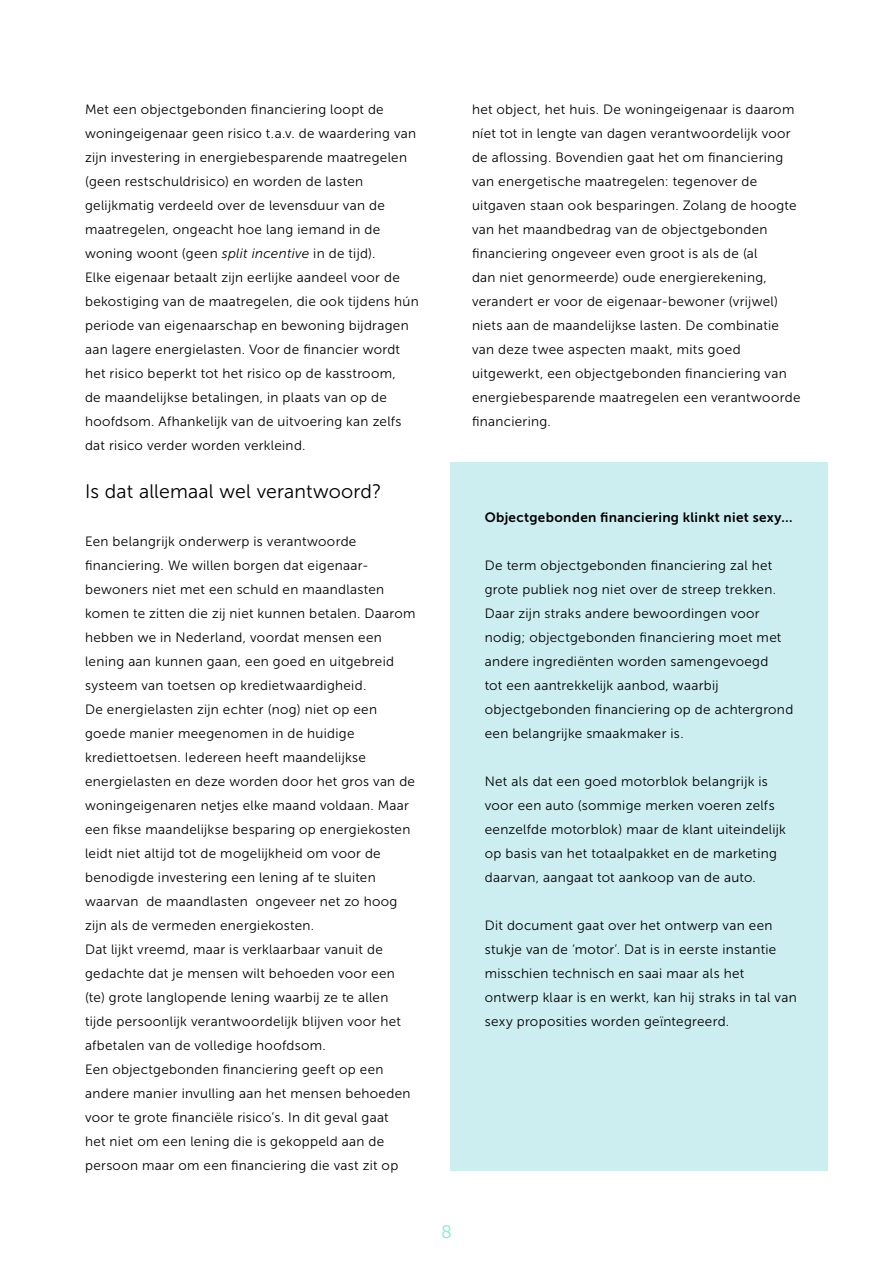
<style>
.page{position:relative;width:893px;height:1263px;background:#fff}
.page>*{position:absolute;margin:0;border:0;box-sizing:border-box;transform-origin:0 0}
.t1{font:19.5px "Museo Sans 300";letter-spacing:.01em;color:#000}
.t2{font:18px "Museo Sans 300";color:#83ebd0}
.t3{font:13.5px/24px "Museo Sans 300";letter-spacing:.025em;color:#000}
.t4{font:13.5px "Museo Sans 700";letter-spacing:.025em;color:#000}
.s1{font-style:italic}
</style>
<div class="page">
<div style="left:451px;top:462px;width:377px;height:708px;background:#cceef0"></div>
<p class="t3" style="left:85px;top:97px;width:335px">Met een objectgebonden financiering loopt de woningeigenaar geen risico t.a.v. de waardering van zijn investering in energiebesparende maatregelen (geen restschuldrisico) en worden de lasten gelijkmatig verdeeld over de levensduur van de maatregelen, ongeacht hoe lang iemand in de woning woont (geen <span class="s1">split incentive</span> in de tijd).<br>Elke eigenaar betaalt zijn eerlijke aandeel voor de bekostiging van de maatregelen, die ook tijdens hún periode van eigenaarschap en bewoning bijdragen aan lagere energielasten. Voor de financier wordt het risico beperkt tot het risico op de kasstroom,<br>de maandelijkse betalingen, in plaats van op de hoofdsom. Afhankelijk van de uitvoering kan zelfs dat risico verder worden verkleind.</p>
<h1 class="t1" style="left:85px;top:481px;width:298px">Is dat allemaal wel verantwoord?</h1>
<p class="t3" style="left:85px;top:529px;width:332px">Een belangrijk onderwerp is verantwoorde financiering. We willen borgen dat eigenaar&shy;bewoners niet met een schuld en maandlasten komen te zitten die zij niet kunnen betalen. Daarom hebben we in Nederland, voordat mensen een lening aan kunnen gaan, een goed en uitgebreid systeem van toetsen op kredietwaardigheid.<br>De energielasten zijn echter (nog) niet op een goede manier meegenomen in de huidige krediettoetsen. Iedereen heeft maandelijkse energielasten en deze worden door het gros van de woningeigenaren netjes elke maand voldaan. Maar een fikse maandelijkse besparing op energiekosten leidt niet altijd tot de mogelijkheid om voor de benodigde investering een lening af te sluiten waarvan de maandlasten ongeveer net zo hoog zijn als de vermeden energiekosten.<br>Dat lijkt vreemd, maar is verklaarbaar vanuit de gedachte dat je mensen wilt behoeden voor een (te) grote langlopende lening waarbij ze te allen tijde persoonlijk verantwoordelijk blijven voor het afbetalen van de volledige hoofdsom.<br>Een objectgebonden financiering geeft op een andere manier invulling aan het mensen behoeden voor te grote financiële risico’s. In dit geval gaat<br>het niet om een lening die is gekoppeld aan de persoon maar om een financiering die vast zit op</p>
<p class="t3" style="left:472px;top:98px;width:330px">het object, het huis. De woningeigenaar is daarom níet tot in lengte van dagen verantwoordelijk voor de aflossing. Bovendien gaat het om financiering van energetische maatregelen: tegenover de uitgaven staan ook besparingen. Zolang de hoogte van het maandbedrag van de objectgebonden financiering ongeveer even groot is als de (al<br>dan niet genormeerde) oude energierekening, verandert er voor de eigenaar-bewoner (vrijwel) niets aan de maandelijkse lasten. De combinatie van deze twee aspecten maakt, mits goed uitgewerkt, een objectgebonden financiering van energiebesparende maatregelen een verantwoorde financiering.</p>
<p class="t4" style="left:485px;top:510px;width:309px">Objectgebonden financiering klinkt niet sexy…</p>
<p class="t3" style="left:485px;top:553px;width:310px">De term objectgebonden financiering zal het grote publiek nog niet over de streep trekken.<br>Daar zijn straks andere bewoordingen voor nodig; objectgebonden financiering moet met andere ingrediënten worden samengevoegd<br>tot een aantrekkelijk aanbod, waarbij objectgebonden financiering op de achtergrond een belangrijke smaakmaker is.</p>
<p class="t3" style="left:485px;top:769px;width:303px">Net als dat een goed motorblok belangrijk is voor een auto (sommige merken voeren zelfs eenzelfde motorblok) maar de klant uiteindelijk op basis van het totaalpakket en de marketing daarvan, aangaat tot aankoop van de auto.</p>
<p class="t3" style="left:485px;top:914px;width:313px">Dit document gaat over het ontwerp van een stukje van de ‘motor’. Dat is in eerste instantie misschien technisch en saai maar als het ontwerp klaar is en werkt, kan hij straks in tal van sexy proposities worden geïntegreerd.</p>
<h2 class="t2" style="left:441px;top:1222px;width:12px">8</h2>
</div>
